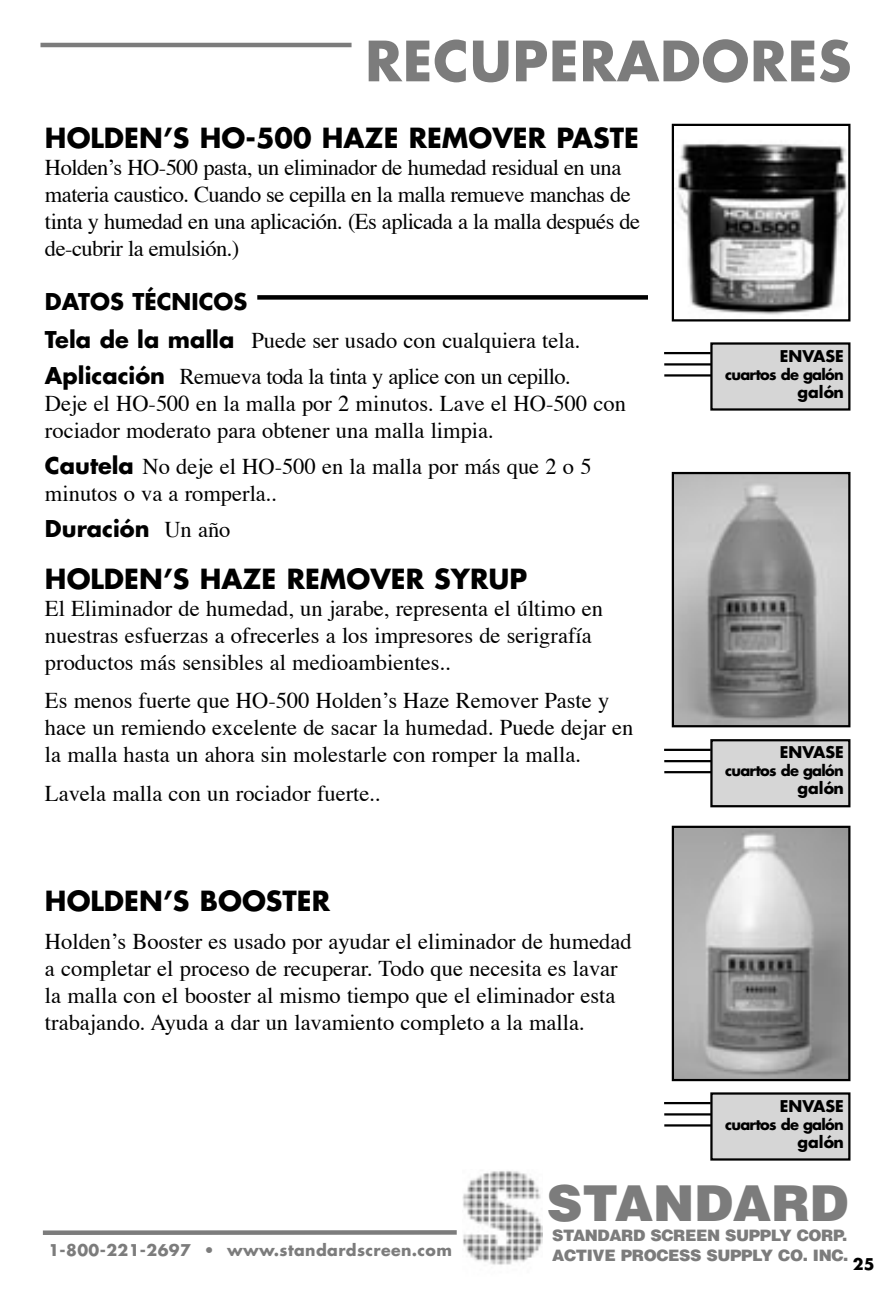
<style>
.page{position:relative;width:891px;height:1296px;background:#fff}
.page>*{position:absolute;margin:0;border:0;box-sizing:border-box;transform-origin:0 0}
.t1{font:700 54px "Futura";letter-spacing:.015em;color:#7c7c7c}
.t2{font:900 49.5px "Helvetica";color:#7c7c7c}
.t3{font:700 27px "Futura";color:#000}
.t4{font:22.5px/27px "Times";color:#000}
.t5{font:22.5px/27px "Times";letter-spacing:-.025em;color:#000}
.t6{font:700 22.5px "Futura";color:#000}
.t7{font:900 15.75px/20.2px "Helvetica";letter-spacing:-.025em;color:#7c7c7c}
.t8{font:700 15.75px "Futura";letter-spacing:.025em;color:#7c7c7c}
.t9{font:700 15.75px "Futura";color:#000}
.t10{font:700 14.62px "Futura";letter-spacing:-.05em;color:#000}
.s1{font-family:"Futura";font-weight:700}
.s2{font-family:"Times";font-weight:400}
</style>
<div class="page">
<img style="left:462px;top:1171px;width:80px;height:94px">
<div style="left:43px;top:1230px;width:414px;height:5px;background:#7c7c7c"></div>
<hr style="left:41px;top:43px;width:311px;height:4px;background:#7c7c7c">
<svg style="left:671px;top:123px;width:180px;height:199px"></svg>
<div style="left:257px;top:295px;width:391px;height:5px;background:#000"></div>
<svg style="left:671px;top:471px;width:180px;height:257px;background:#999"></svg>
<svg style="left:671px;top:825px;width:180px;height:257px;background:#9e9e9e"></svg>
<svg style="left:709px;top:342px;width:142px;height:69px;background:#c2c2c2"></svg>
<hr style="left:664px;top:363px;width:47px;height:3px;background:#000">
<hr style="left:664px;top:374px;width:48px;height:3px;background:#000">
<hr style="left:664px;top:352px;width:47px;height:2px;background:#000">
<svg style="left:709px;top:739px;width:142px;height:69px;background:#c3c3c3"></svg>
<hr style="left:664px;top:760px;width:47px;height:2px;background:#000">
<hr style="left:664px;top:771px;width:48px;height:2px;background:#000">
<hr style="left:664px;top:749px;width:47px;height:2px;background:#000">
<svg style="left:709px;top:1092px;width:142px;height:69px;background:#c2c2c2"></svg>
<hr style="left:664px;top:1113px;width:47px;height:3px;background:#000">
<hr style="left:664px;top:1124px;width:48px;height:3px;background:#000">
<hr style="left:664px;top:1102px;width:47px;height:2px;background:#000">
<h1 class="t1" style="left:365px;top:25px;width:488px">RECUPERADORES</h1>
<p class="t3" style="left:45px;top:119px;width:596px">HOLDEN’S HO-500 HAZE REMOVER PASTE</p>
<p class="t5" style="left:45px;top:155px;width:597px">Holden’s HO-500 pasta, un eliminador de humedad residual en una materia caustico. Cuando se cepilla en la malla remueve manchas de tinta y humedad en una aplicación. (Es aplicada a la malla después de de-cubrir la emulsión.)</p>
<p class="t6" style="left:45px;top:286px;width:204px">DATOS TÉCNICOS</p>
<p class="t5" style="left:45px;top:324px;width:537px;line-height:36px"><span class="s1">Tela de la malla</span> Puede ser usado con cualquiera tela.<br><span class="s1">Aplicación</span> Remueva toda la tinta y aplice con un cepillo.</p>
<p class="t4" style="left:45px;top:391px;width:582px">Deje el HO-500 en la malla por 2 minutos. Lave el HO-500 con rociador moderato para obtener una malla limpia.</p>
<p class="t4" style="left:45px;top:454px;width:548px"><span class="s1">Cautela</span> No deje el HO-500 en la malla por más que 2 o 5 minutos o va a romperla..</p>
<p class="t6" style="left:45px;top:514px;width:187px">Duración <span class="s2">Un año</span></p>
<p class="t3" style="left:45px;top:561px;width:484px">HOLDEN’S HAZE REMOVER SYRUP</p>
<p class="t4" style="left:45px;top:596px;width:560px">El Eliminador de humedad, un jarabe, representa el último en nuestras esfuerzas a ofrecerles a los impresores de serigrafía productos más sensibles al medioambientes..</p>
<p class="t4" style="left:45px;top:689px;width:590px">Es menos fuerte que HO-500 Holden’s Haze Remover Paste y hace un remiendo excelente de sacar la humedad. Puede dejar en la malla hasta un ahora sin molestarle con romper la malla.</p>
<p class="t4" style="left:45px;top:781px;width:337px">Lavela malla con un rociador fuerte..</p>
<p class="t3" style="left:45px;top:883px;width:287px">HOLDEN’S BOOSTER</p>
<p class="t4" style="left:45px;top:929px;width:588px">Holden’s Booster es usado por ayudar el eliminador de humedad a completar el proceso de recuperar. Todo que necesita es lavar la malla con el booster al mismo tiempo que el eliminador esta trabajando. Ayuda a dar un lavamiento completo a la malla.</p>
<p class="t9" style="left:780px;top:345px;width:65px">ENVASE</p>
<p class="t10" style="left:725px;top:364px;width:120px">cuartos de galón</p>
<p class="t9" style="left:798px;top:381px;width:48px">galón</p>
<p class="t9" style="left:780px;top:742px;width:65px">ENVASE</p>
<p class="t10" style="left:725px;top:761px;width:120px">cuartos de galón</p>
<p class="t9" style="left:798px;top:778px;width:48px">galón</p>
<p class="t9" style="left:780px;top:1095px;width:65px">ENVASE</p>
<p class="t10" style="left:725px;top:1114px;width:120px">cuartos de galón</p>
<p class="t9" style="left:798px;top:1131px;width:48px">galón</p>
<p class="t8" style="left:48px;top:1240px;width:405px">1-800-221-2697 • www.standardscreen.com</p>
<h2 class="t2" style="left:547px;top:1171px;width:303px">STANDARD</h2>
<p class="t7" style="left:552px;top:1225px;width:298px">STANDARD SCREEN SUPPLY CORP.<br>ACTIVE PROCESS SUPPLY CO. INC.</p>
<p class="t9" style="left:853px;top:1254px;width:24px">25</p>
</div>
